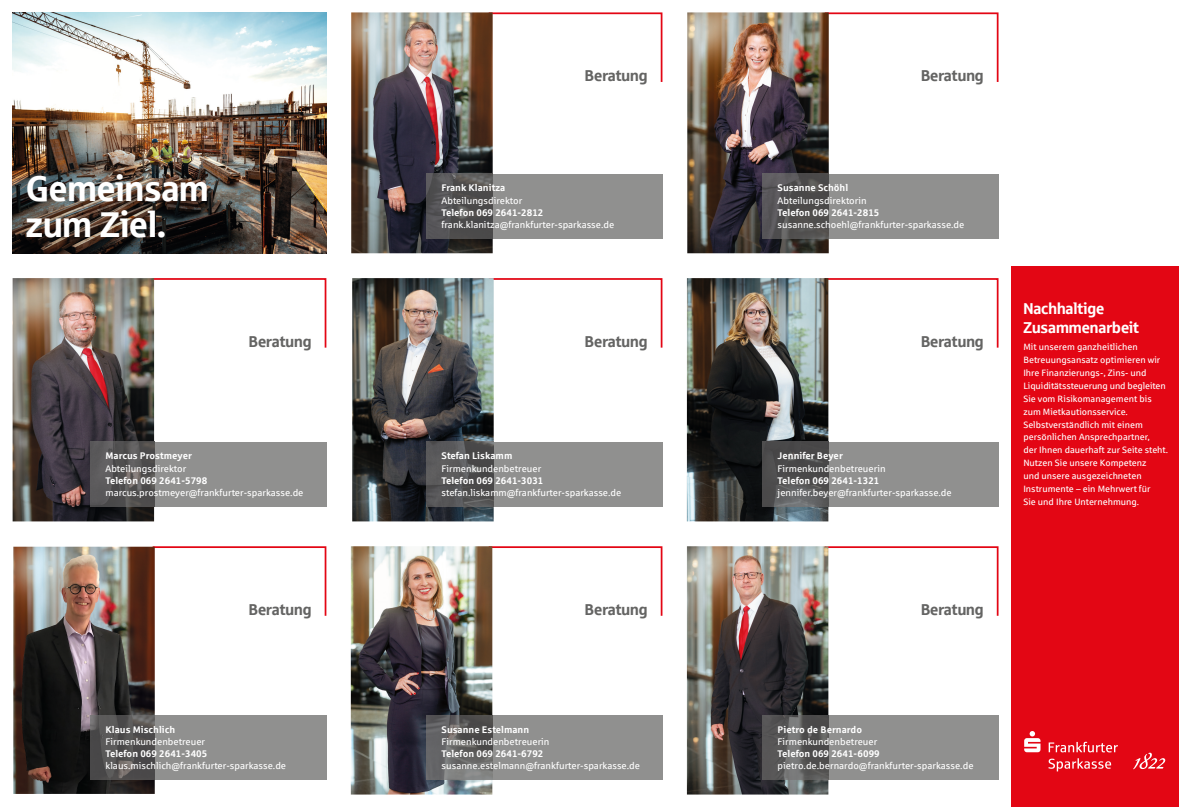
<style>
.page{position:relative;width:1179px;height:807px;background:#fff}
.page>*{position:absolute;margin:0;border:0;box-sizing:border-box;transform-origin:0 0}
.t1{font:35.88px/35.9px "Sparkasse Head";color:#fff}
.t2{font:15.75px "Sparkasse Head";color:#646463}
.t3{font:15.75px/18.9px "Sparkasse Head";color:#fff}
.t4{font:9.62px "Sparkasse Rg";color:#fff}
.t5{font:700 9.62px "Sparkasse Rg";color:#fff}
.t6{font:9.19px/12.9px "Sparkasse Rg";color:#fff}
</style>
<div class="page">
<svg style="left:828px;top:546px;width:171px;height:71px"></svg>
<svg style="left:828px;top:278px;width:171px;height:71px"></svg>
<svg style="left:493px;top:278px;width:170px;height:71px"></svg>
<svg style="left:492px;top:546px;width:171px;height:71px"></svg>
<svg style="left:154px;top:278px;width:173px;height:71px"></svg>
<svg style="left:155px;top:546px;width:172px;height:70px"></svg>
<svg style="left:828px;top:12px;width:171px;height:72px"></svg>
<img style="left:686px;top:546px;width:142px;height:248px">
<div style="left:828px;top:714px;width:170px;height:65px;background:#90908f"></div>
<img style="left:762px;top:714px;width:66px;height:65px">
<img style="left:351px;top:546px;width:141px;height:248px">
<div style="left:492px;top:714px;width:170px;height:65px;background:#90908f"></div>
<img style="left:426px;top:714px;width:66px;height:65px">
<svg style="left:492px;top:12px;width:171px;height:72px"></svg>
<div style="left:1010px;top:265px;width:168px;height:541px;background:#e30614"></div>
<img style="left:13px;top:546px;width:142px;height:247px">
<div style="left:155px;top:714px;width:171px;height:65px;background:#90908f"></div>
<img style="left:91px;top:714px;width:64px;height:65px">
<svg style="left:1048px;top:741px;width:69px;height:30px"></svg>
<svg style="left:1133px;top:752px;width:33px;height:17px"></svg>
<svg style="left:1024px;top:731px;width:16px;height:20px"></svg>
<img style="left:351px;top:12px;width:141px;height:241px">
<img style="left:352px;top:278px;width:141px;height:243px">
<div style="left:492px;top:174px;width:170px;height:64px;background:#90908f"></div>
<img style="left:426px;top:174px;width:66px;height:64px">
<div style="left:493px;top:442px;width:169px;height:64px;background:#90908f"></div>
<img style="left:426px;top:442px;width:67px;height:64px">
<img style="left:687px;top:12px;width:141px;height:241px">
<div style="left:828px;top:174px;width:170px;height:64px;background:#90908f"></div>
<img style="left:762px;top:174px;width:66px;height:64px">
<img style="left:686px;top:278px;width:142px;height:243px">
<div style="left:828px;top:442px;width:170px;height:64px;background:#90908f"></div>
<img style="left:762px;top:442px;width:66px;height:64px">
<img style="left:13px;top:278px;width:141px;height:243px">
<div style="left:154px;top:442px;width:172px;height:64px;background:#90908f"></div>
<img style="left:91px;top:442px;width:63px;height:64px">
<img style="left:13px;top:12px;width:313px;height:241px">
<h1 class="t1" style="left:26px;top:169px;width:184px">Gemeinsam zum Ziel.</h1>
<h2 class="t2" style="left:249px;top:331px;width:64px">Beratung</h2>
<p class="t5" style="left:105px;top:449px;width:88px">Marcus Prostmeyer</p>
<p class="t4" style="left:105px;top:462px;width:82px">Abteilungsdirektor</p>
<p class="t5" style="left:105px;top:474px;width:103px">Telefon 069 2641-5798</p>
<p class="t4" style="left:105px;top:486px;width:199px">marcus.prostmeyer@frankfurter-sparkasse.de</p>
<h2 class="t2" style="left:249px;top:599px;width:64px">Beratung</h2>
<p class="t5" style="left:105px;top:722px;width:71px">Klaus Mischlich</p>
<p class="t4" style="left:105px;top:735px;width:101px">Firmenkundenbetreuer</p>
<p class="t5" style="left:105px;top:747px;width:103px">Telefon 069 2641-3405</p>
<p class="t4" style="left:105px;top:759px;width:182px">klaus.mischlich@frankfurter-sparkasse.de</p>
<h2 class="t2" style="left:585px;top:66px;width:64px">Beratung</h2>
<h2 class="t2" style="left:920px;top:66px;width:64px">Beratung</h2>
<p class="t5" style="left:441px;top:182px;width:65px">Frank Klanitza</p>
<p class="t4" style="left:441px;top:194px;width:82px">Abteilungsdirektor</p>
<p class="t5" style="left:441px;top:206px;width:103px">Telefon 069 2641-2812</p>
<p class="t4" style="left:441px;top:219px;width:174px">frank.klanitza@frankfurter-sparkasse.de</p>
<p class="t5" style="left:777px;top:182px;width:72px">Susanne Schöhl</p>
<p class="t4" style="left:777px;top:194px;width:90px">Abteilungsdirektorin</p>
<p class="t5" style="left:777px;top:206px;width:103px">Telefon 069 2641-2815</p>
<p class="t4" style="left:777px;top:219px;width:188px">susanne.schoehl@frankfurter-sparkasse.de</p>
<h2 class="t2" style="left:585px;top:331px;width:64px">Beratung</h2>
<h2 class="t2" style="left:920px;top:331px;width:64px">Beratung</h2>
<p class="t5" style="left:441px;top:449px;width:72px">Stefan Liskamm</p>
<p class="t4" style="left:441px;top:462px;width:101px">Firmenkundenbetreuer</p>
<p class="t5" style="left:441px;top:474px;width:103px">Telefon 069 2641-3031</p>
<p class="t4" style="left:441px;top:486px;width:181px">stefan.liskamm@frankfurter-sparkasse.de</p>
<h2 class="t2" style="left:585px;top:599px;width:64px">Beratung</h2>
<p class="t5" style="left:777px;top:449px;width:67px">Jennifer Beyer</p>
<p class="t4" style="left:777px;top:462px;width:109px">Firmenkundenbetreuerin</p>
<p class="t5" style="left:777px;top:474px;width:103px">Telefon 069 2641-1321</p>
<p class="t4" style="left:777px;top:486px;width:176px">jennifer.beyer@frankfurter-sparkasse.de</p>
<h2 class="t2" style="left:920px;top:599px;width:64px">Beratung</h2>
<h2 class="t3" style="left:1023px;top:298px;width:117px">Nachhaltige<br>Zusammenarbeit</h2>
<p class="t6" style="left:1023px;top:340px;width:146px">Mit unserem ganzheitlichen<br>Betreuungsansatz optimieren wir<br>Ihre Finanzierungs-, Zins- und<br>Liquiditätssteuerung und begleiten<br>Sie vom Risikomanagement bis zum Mietkautionsservice.<br>Selbstverständlich mit einem persönlichen Ansprechpartner,<br>der Ihnen dauerhaft zur Seite steht.<br>Nutzen Sie unsere Kompetenz<br>und unsere ausgezeichneten<br>Instrumente – ein Mehrwert für<br>Sie und Ihre Unternehmung.</p>
<p class="t5" style="left:441px;top:722px;width:89px">Susanne Estelmann</p>
<p class="t4" style="left:441px;top:735px;width:109px">Firmenkundenbetreuerin</p>
<p class="t5" style="left:441px;top:747px;width:103px">Telefon 069 2641-6792</p>
<p class="t4" style="left:441px;top:759px;width:200px">susanne.estelmann@frankfurter-sparkasse.de</p>
<p class="t5" style="left:777px;top:722px;width:86px">Pietro de Bernardo</p>
<p class="t4" style="left:777px;top:735px;width:101px">Firmenkundenbetreuer</p>
<p class="t5" style="left:777px;top:747px;width:104px">Telefon 069 2641-6099</p>
<p class="t4" style="left:777px;top:759px;width:197px">pietro.de.bernardo@frankfurter-sparkasse.de</p>
</div>
